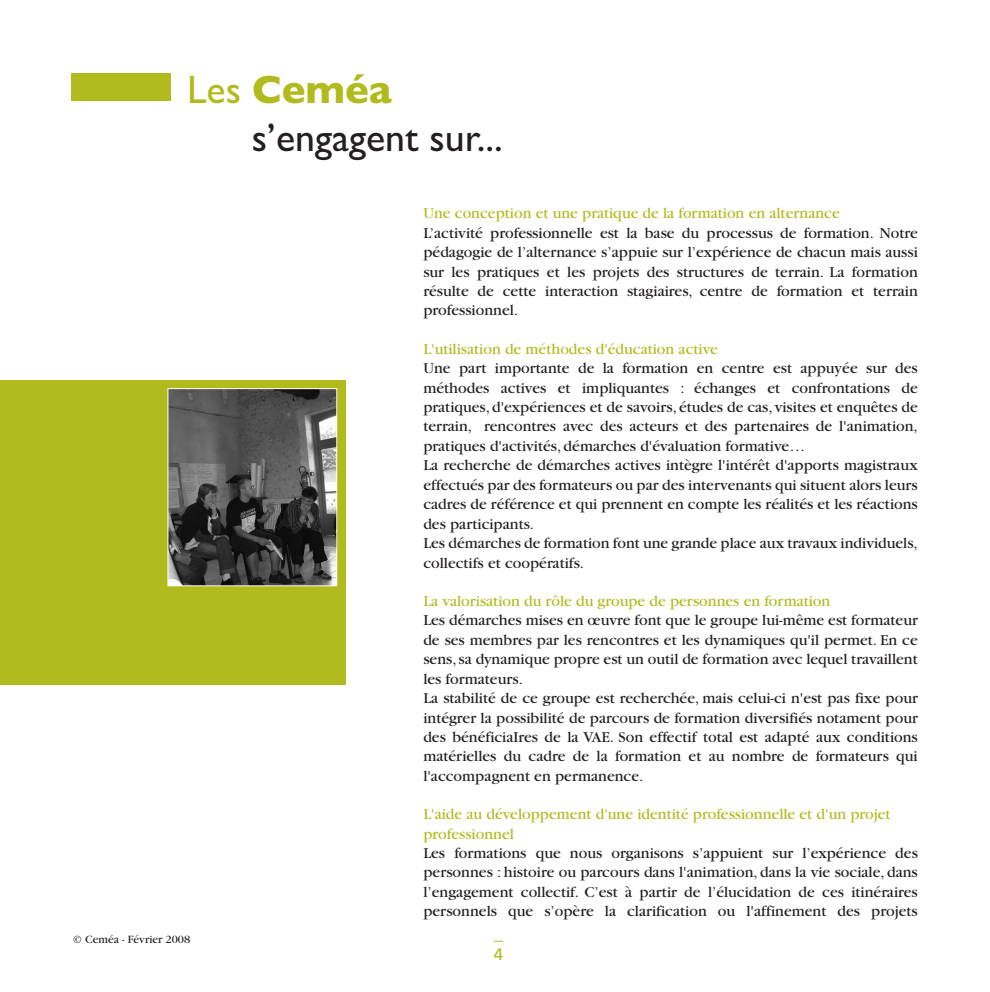
<style>
.page{position:relative;width:990px;height:992px;background:#fff}
.page>*{position:absolute;margin:0;border:0;box-sizing:border-box;transform-origin:0 0}
.t1{font:39.9px/47.9px "Gill Sans";color:#231f20}
.t2{font:16.62px "Frutiger";color:#b0bb1d}
.t3{font:15.75px/19.4px "Garamond";color:#231f20;text-align:justify}
.t4{font:15.75px/19.4px "Garamond";color:#b0bb1d}
.t5{font:11.72px "Garamond";color:#231f20}
.s1{color:#b0bb1d}
.s2{font-weight:700;color:#b0bb1d}
</style>
<div class="page">
<svg style="left:0;top:73px;width:504px;height:869px"></svg>
<h1 class="t1" style="left:252px;top:70px;width:253px;text-indent:-65px"><span class="s1">Les</span> <span class="s2">Ceméa </span>s’engagent sur...</h1>
<p class="t5" style="left:73px;top:935px;width:119px">© Ceméa - Février 2008</p>
<p class="t4" style="left:423px;top:205px;width:418px">Une conception et une pratique de la formation en alternance</p>
<p class="t3" style="left:423px;top:224px;width:496px">L’activité professionnelle est la base du processus de formation. Notre pédagogie de l’alternance s’appuie sur l’expérience de chacun mais aussi sur les pratiques et les projets des structures de terrain. La formation résulte de cette interaction stagiaires, centre de formation et terrain professionnel.</p>
<p class="t4" style="left:423px;top:340px;width:296px">L'utilisation de méthodes d'éducation active</p>
<p class="t3" style="left:423px;top:360px;width:496px;text-align:left">Une part importante de la formation en centre est appuyée sur des méthodes actives et impliquantes : échanges et confrontations de pratiques,d'expériences et de savoirs,études de cas,visites et enquêtes de terrain, rencontres avec des acteurs et des partenaires de l'animation, pratiques d'activités, démarches d'évaluation formative…<br>La recherche de démarches actives intègre l'intérêt d'apports magistraux effectués par des formateurs ou par des intervenants qui situent alors leurs cadres de référence et qui prennent en compte les réalités et les réactions des participants.<br>Les démarches de formation font une grande place aux travaux individuels, collectifs et coopératifs.</p>
<p class="t4" style="left:423px;top:592px;width:409px">La valorisation du rôle du groupe de personnes en formation</p>
<p class="t3" style="left:423px;top:612px;width:496px;text-align:left">Les démarches mises en œuvre font que le groupe lui-même est formateur de ses membres par les rencontres et les dynamiques qu'il permet. En ce sens,sa dynamique propre est un outil de formation avec lequel travaillent les formateurs.<br>La stabilité de ce groupe est recherchée, mais celui-ci n'est pas fixe pour intégrer la possibilité de parcours de formation diversifiés notament pour des bénéficiaIres de la VAE. Son effectif total est adapté aux conditions matérielles du cadre de la formation et au nombre de formateurs qui l'accompagnent en permanence.</p>
<p class="t4" style="left:423px;top:806px;width:469px">L'aide au développement d'une identité professionnelle et d'un projet professionnel</p>
<p class="t3" style="left:423px;top:845px;width:496px">Les formations que nous organisons s’appuient sur l’expérience des personnes : histoire ou parcours dans l'animation, dans la vie sociale, dans l’engagement collectif. C’est à partir de l’élucidation de ces itinéraires personnels que s’opère la clarification ou l'affinement des projets</p>
<p class="t2" style="left:494px;top:947px;width:11px">4</p>
</div>
